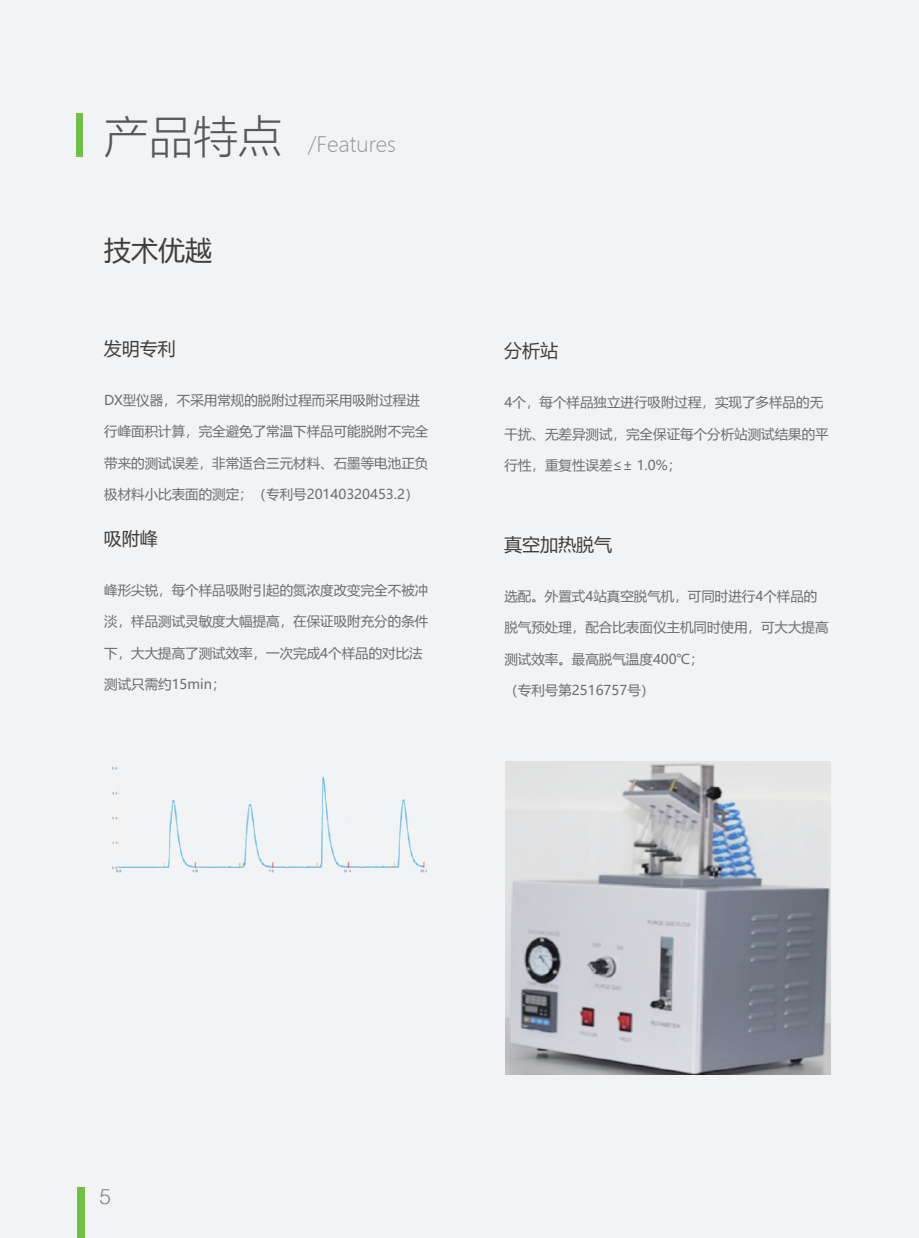
<style>
.page{position:relative;width:919px;height:1238px;background:#fff}
.page>*{position:absolute;margin:0;border:0;box-sizing:border-box;transform-origin:0 0}
.t1{font:27px "Microsoft Ya Hei";color:#3e3e3f}
.t2{font:300 21px "Microsoft Ya Hei";color:#939598}
.t3{font:300 21px "Helvetica LT";color:#808285}
.t4{font:18px "Microsoft Ya Hei";color:#3e3e3f}
.t5{font:13.5px "Microsoft Ya Hei";color:#6c6d70}
.s1{font-size:44.55px;color:#57585a}
</style>
<div class="page">
<div style="left:0;top:0;width:918px;height:1237px;background:#f2f3f4"></div>
<div style="left:77px;top:114px;width:6px;height:43px;background:#71bf44"></div>
<div style="left:77px;top:1187px;width:7px;height:50px;background:#71bf44"></div>
<img style="left:505px;top:761px;width:325px;height:313px">
<img style="left:112px;top:766px;width:315px;height:107px">
<p class="t2" style="left:104px;top:130px;width:293px"><span class="s1">产品特点</span> /Features</p>
<p class="t1" style="left:104px;top:232px;width:110px">技术优越</p>
<p class="t4" style="left:104px;top:336px;width:73px">发明专利</p>
<p class="t5" style="left:104px;top:390px;width:317px">DX型仪器，不采用常规的脱附过程而采用吸附过程进</p>
<p class="t5" style="left:104px;top:422px;width:326px">行峰面积计算，完全避免了常温下样品可能脱附不完全</p>
<p class="t5" style="left:104px;top:453px;width:326px">带来的测试误差，非常适合三元材料、石墨等电池正负</p>
<p class="t5" style="left:104px;top:485px;width:316px">极材料小比表面的测定；（专利号20140320453.2）</p>
<p class="t4" style="left:104px;top:526px;width:55px">吸附峰</p>
<p class="t5" style="left:104px;top:580px;width:326px">峰形尖锐，每个样品吸附引起的氮浓度改变完全不被冲</p>
<p class="t5" style="left:104px;top:612px;width:326px">淡，样品测试灵敏度大幅提高，在保证吸附充分的条件</p>
<p class="t5" style="left:104px;top:643px;width:320px">下，大大提高了测试效率，一次完成4个样品的对比法</p>
<p class="t5" style="left:104px;top:675px;width:123px">测试只需约15min；</p>
<p class="t4" style="left:504px;top:339px;width:55px">分析站</p>
<p class="t5" style="left:504px;top:393px;width:320px">4个，每个样品独立进行吸附过程，实现了多样品的无</p>
<p class="t5" style="left:504px;top:425px;width:325px">干扰、无差异测试，完全保证每个分析站测试结果的平</p>
<p class="t5" style="left:504px;top:456px;width:178px">行性，重复性误差≤± 1.0%；</p>
<p class="t4" style="left:504px;top:532px;width:109px">真空加热脱气</p>
<p class="t5" style="left:504px;top:586px;width:314px">选配。外置式4站真空脱气机，可同时进行4个样品的</p>
<p class="t5" style="left:504px;top:618px;width:326px">脱气预处理，配合比表面仪主机同时使用，可大大提高</p>
<p class="t5" style="left:504px;top:649px;width:201px">测试效率。最高脱气温度400℃；</p>
<p class="t5" style="left:504px;top:681px;width:151px">（专利号第2516757号）</p>
<p class="t3" style="left:100px;top:1183px;width:13px">5</p>
</div>
